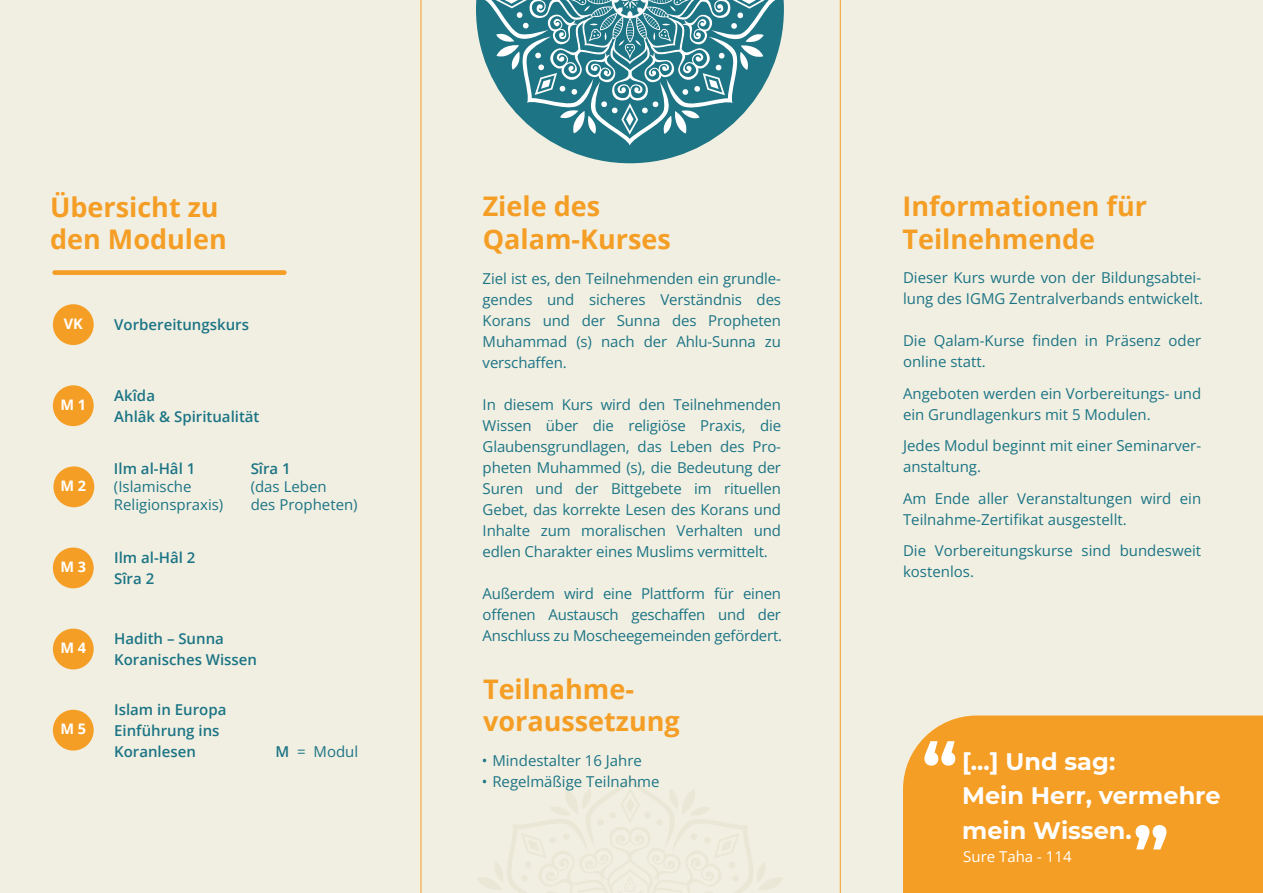
<style>
.page{position:relative;width:1263px;height:893px;background:#f1efe2}
.page>*{position:absolute;margin:0;border:0;box-sizing:border-box;transform-origin:0 0}
.t1{font:700 72px "Montserrat";color:#fff}
.t2{font:700 27px/32.4px "Open Sans";color:#f59e25}
.t3{font:700 24px/34.5px "Montserrat";color:#fff}
.t4{font:15px/21px "Open Sans";color:#1c7485}
.t5{font:600 15px/21px "Open Sans";color:#1c7485}
.t6{font:15px "Open Sans";color:#fff}
.t7{font:700 14.55px "Open Sans";color:#fff}
.s1{font-weight:600}
</style>
<div class="page">
<svg style="left:478px;top:776px;width:305px;height:117px"></svg>
<div style="left:903px;top:715px;width:360px;height:178px;background:#f59e25"></div>
<svg style="left:476px;top:0;width:308px;height:163px"></svg>
<svg style="left:485px;top:0;width:290px;height:145px"></svg>
<svg style="left:52px;top:270px;width:235px;height:5px"></svg>
<div style="left:53px;top:385px;width:41px;height:41px;background:#f59e25;border-radius:50%"></div>
<div style="left:53px;top:304px;width:41px;height:41px;background:#f59e25;border-radius:50%"></div>
<div style="left:53px;top:466px;width:41px;height:41px;background:#f59e25;border-radius:50%"></div>
<div style="left:53px;top:547px;width:41px;height:41px;background:#f59e25;border-radius:50%"></div>
<div style="left:53px;top:629px;width:41px;height:40px;background:#f59e25;border-radius:50%"></div>
<div style="left:53px;top:710px;width:41px;height:40px;background:#f59e25;border-radius:50%"></div>
<hr style="left:421px;top:0;width:1px;height:893px;background:#f59e25">
<hr style="left:840px;top:0;width:1px;height:893px;background:#f59e25">
<h2 class="t2" style="left:50px;top:190px;width:178px">Übersicht zu den Modulen</h2>
<p class="t7" style="left:64px;top:313px;width:21px">VK</p>
<p class="t5" style="left:114px;top:313px;width:136px">Vorbereitungskurs</p>
<p class="t7" style="left:60px;top:394px;width:27px">M 1</p>
<p class="t5" style="left:114px;top:385px;width:147px">Akîda<br>Ahlâk &amp; Spiritualität</p>
<p class="t7" style="left:60px;top:475px;width:27px">M 2</p>
<p class="t5" style="left:114px;top:458px;width:83px">Ilm al-Hâl 1</p>
<p class="t4" style="left:114px;top:477px;width:111px;line-height:18px">(Islamische<br>Religionspraxis)</p>
<p class="t7" style="left:60px;top:556px;width:27px">M 3</p>
<p class="t5" style="left:114px;top:547px;width:83px">Ilm al-Hâl 2<br>Sîra 2</p>
<p class="t5" style="left:251px;top:458px;width:42px">Sîra 1</p>
<p class="t4" style="left:251px;top:477px;width:109px;line-height:18px">(das Leben<br>des Propheten)</p>
<p class="t7" style="left:60px;top:638px;width:27px">M 4</p>
<p class="t5" style="left:114px;top:628px;width:144px">Hadith – Sunna<br>Koranisches Wissen</p>
<p class="t7" style="left:60px;top:719px;width:27px">M 5</p>
<p class="t5" style="left:114px;top:698px;width:114px">Islam in Europa<br>Einführung ins<br>Koranlesen</p>
<p class="t4" style="left:275px;top:741px;width:84px"><span class="s1">M</span> = Modul</p>
<h2 class="t2" style="left:483px;top:190px;width:190px">Ziele des<br>Qalam-Kurses</h2>
<p class="t4" style="left:483px;top:267px;width:300px;text-align:justify">Ziel ist es, den Teilnehmenden ein grundle&shy;gendes und sicheres Verständnis des Korans und der Sunna des Propheten Muhammad (s) nach der Ahlu-Sunna zu verschaffen.</p>
<p class="t4" style="left:483px;top:393px;width:300px;text-align:justify">In diesem Kurs wird den Teilnehmenden Wissen über die religiöse Praxis, die Glaubensgrundlagen, das Leben des Pro&shy;pheten Muhammed (s), die Bedeutung der Suren und der Bittgebete im rituellen Gebet, das korrekte Lesen des Korans und Inhalte zum moralischen Verhalten und edlen Charakter eines Muslims vermittelt.</p>
<p class="t4" style="left:483px;top:582px;width:301px;text-align:justify">Außerdem wird eine Plattform für einen offenen Austausch geschaffen und der Anschluss zu Moscheegemeinden gefördert.</p>
<h2 class="t2" style="left:483px;top:672px;width:198px">Teilnahme&shy;voraussetzung</h2>
<p class="t4" style="left:482px;top:750px;width:162px">• Mindestalter 16 Jahre</p>
<p class="t4" style="left:482px;top:771px;width:179px">• Regelmäßige Teilnahme</p>
<h2 class="t2" style="left:902px;top:190px;width:246px">Informationen für<br>Teilnehmende</h2>
<p class="t4" style="left:903px;top:267px;width:301px">Dieser Kurs wurde von der Bildungsabtei&shy;lung des IGMG Zentralverbands entwickelt.</p>
<p class="t4" style="left:903px;top:330px;width:300px">Die Qalam-Kurse finden in Präsenz oder online statt.</p>
<p class="t4" style="left:903px;top:383px;width:300px">Angeboten werden ein Vorbereitungs- und ein Grundlagenkurs mit 5 Modulen.</p>
<p class="t4" style="left:903px;top:435px;width:300px">Jedes Modul beginnt mit einer Seminarver&shy;anstaltung.</p>
<p class="t4" style="left:903px;top:488px;width:300px">Am Ende aller Veranstaltungen wird ein<br>Teilnahme-Zertifikat ausgestellt.</p>
<p class="t4" style="left:903px;top:540px;width:300px">Die Vorbereitungskurse sind bundesweit kostenlos.</p>
<h1 class="t1" style="left:922px;top:717px;width:37px">“</h1>
<h3 class="t3" style="left:962px;top:743px;width:260px">[...] Und sag:<br>Mein Herr, vermehre mein Wissen.</h3>
<p class="t6" style="left:963px;top:846px;width:110px">Sure Taha - 114</p>
<h1 class="t1" style="left:1133px;top:801px;width:37px">”</h1>
</div>
